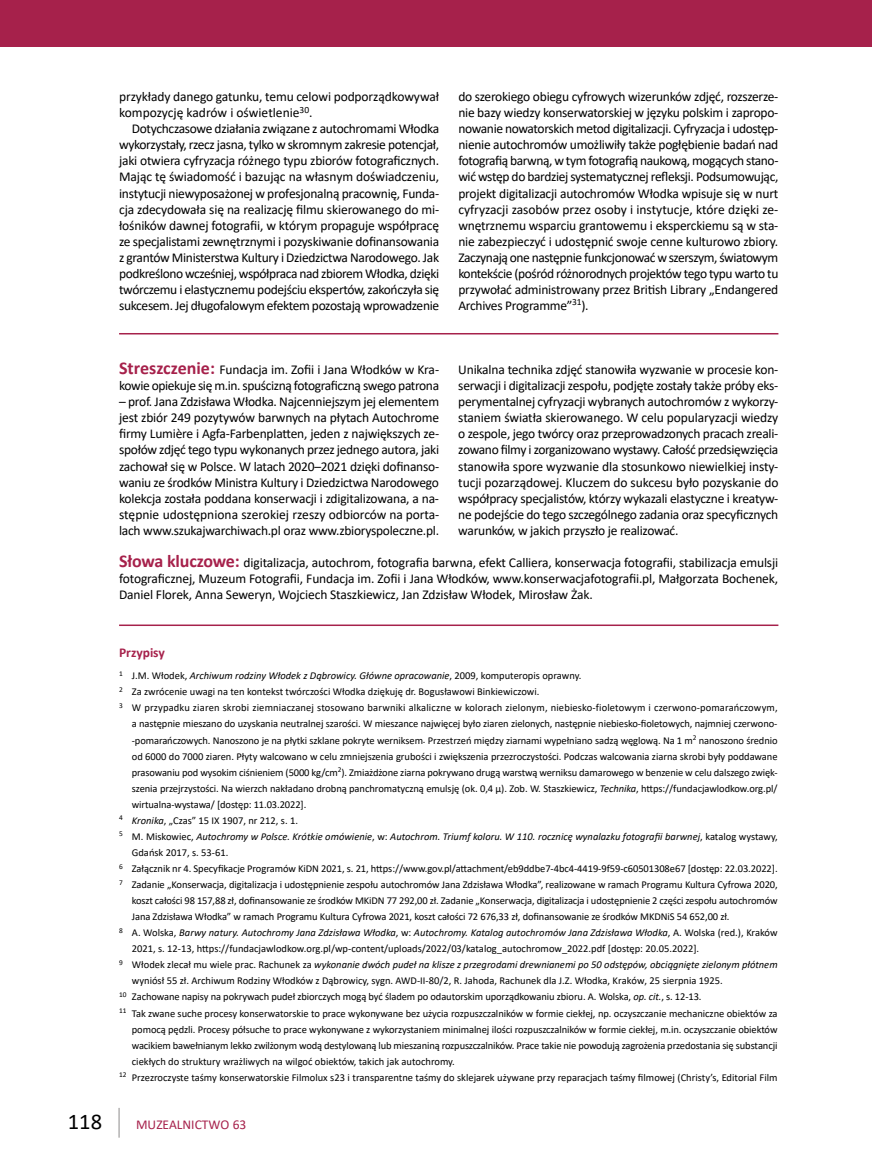
<style>
.page{position:relative;width:872px;height:1170px;background:#fff}
.page>*{position:absolute;margin:0;border:0;box-sizing:border-box;transform-origin:0 0}
.t1{font:22.5px "Calibri";color:#000}
.t2{font:13.5px/16px "Calibri";letter-spacing:-.02em;color:#000;text-align:justify}
.t3{font:13.5px "Calibri";color:#a6214b}
.t4{font:700 13.5px "Calibri";color:#a6214b}
.t5{font:10.5px "Calibri";letter-spacing:-.01em;color:#000}
.t6{font:italic 10.5px "Calibri";color:#000}
.t7{font:10.5px "Calibri";letter-spacing:.015em;color:#000}
.s1{font-weight:700;font-size:18px;color:#a6214b}
.s2{font-style:normal}
.s3{font-style:italic}
</style>
<div class="page">
<hr style="left:118px;top:1107px;width:2px;height:30px;background:#b3b2b2">
<div style="left:0;top:0;width:872px;height:47px;background:#a6214b"></div>
<hr style="left:119px;top:333px;width:659px;height:1px;background:#a6214b">
<hr style="left:119px;top:624px;width:659px;height:2px;background:#a6214b">
<p class="t2" style="left:119px;top:88px;width:321px">przykłady danego gatunku, temu celowi podporządkowywał kompozycję kadrów i oświetlenie<sup>30</sup>.</p>
<p class="t2" style="left:119px;top:120px;width:322px;text-indent:13px">Dotychczasowe działania związane z autochromami Włodka wykorzystały, rzecz jasna, tylko w skromnym zakresie potencjał, jaki otwiera cyfryzacja różnego typu zbiorów fotograficznych.<br>Mając tę świadomość i bazując na własnym doświadczeniu, instytucji niewyposażonej w profesjonalną pracownię, Funda&shy;cja zdecydowała się na realizację filmu skierowanego do mi&shy;łośników dawnej fotografii, w którym propaguje współpracę ze specjalistami zewnętrznymi i pozyskiwanie dofinansowania z grantów Ministerstwa Kultury i Dziedzictwa Narodowego. Jak podkreślono wcześniej, współpraca nad zbiorem Włodka, dzięki twórczemu i elastycznemu podejściu ekspertów, zakończyła się sukcesem. Jej długofalowym efektem pozostają wprowadzenie</p>
<p class="t2" style="left:458px;top:88px;width:322px">do szerokiego obiegu cyfrowych wizerunków zdjęć, rozszerze&shy;nie bazy wiedzy konserwatorskiej w języku polskim i zapropo&shy;nowanie nowatorskich metod digitalizacji. Cyfryzacja i udostęp&shy;nienie autochromów umożliwiły także pogłębienie badań nad fotografią barwną, w tym fotografią naukową, mogących stano&shy;wić wstęp do bardziej systematycznej refleksji. Podsumowując, projekt digitalizacji autochromów Włodka wpisuje się w nurt cyfryzacji zasobów przez osoby i instytucje, które dzięki ze&shy;wnętrznemu wsparciu grantowemu i eksperckiemu są w sta&shy;nie zabezpieczyć i udostępnić swoje cenne kulturowo zbiory.<br>Zaczynają one następnie funkcjonować w szerszym, światowym kontekście (pośród różnorodnych projektów tego typu warto tu przywołać administrowany przez British Library „Endangered Archives Programme”<sup>31</sup>).</p>
<p class="t2" style="left:119px;top:361px;width:321px"><span class="s1">Streszczenie:</span> Fundacja im. Zofii i Jana Włodków w Kra&shy;kowie opiekuje się m.in. spuścizną fotograficzną swego patrona</p>
<p class="t2" style="left:119px;top:393px;width:321px">– prof. Jana Zdzisława Włodka. Najcenniejszym jej elementem jest zbiór 249 pozytywów barwnych na płytach Autochrome firmy Lumière i Agfa-Farbenplatten, jeden z największych ze&shy;społów zdjęć tego typu wykonanych przez jednego autora, jaki zachował się w Polsce. W latach 2020–2021 dzięki dofinanso&shy;waniu ze środków Ministra Kultury i Dziedzictwa Narodowego kolekcja została poddana konserwacji i zdigitalizowana, a na&shy;stępnie udostępniona szerokiej rzeszy odbiorców na porta&shy;lach www.szukajwarchiwach.pl oraz www.zbioryspoleczne.pl.</p>
<p class="t2" style="left:458px;top:361px;width:321px">Unikalna technika zdjęć stanowiła wyzwanie w procesie kon&shy;serwacji i digitalizacji zespołu, podjęte zostały także próby eks&shy;perymentalnej cyfryzacji wybranych autochromów z wykorzy&shy;staniem światła skierowanego. W celu popularyzacji wiedzy o zespole, jego twórcy oraz przeprowadzonych pracach zreali&shy;zowano filmy i zorganizowano wystawy. Całość przedsięwzięcia stanowiła spore wyzwanie dla stosunkowo niewielkiej insty&shy;tucji pozarządowej. Kluczem do sukcesu było pozyskanie do współpracy specjalistów, którzy wykazali elastyczne i kreatyw&shy;ne podejście do tego szczególnego zadania oraz specyficznych warunków, w jakich przyszło je realizować.</p>
<p class="t2" style="left:119px;top:554px;width:660px"><span class="s1">Słowa kluczowe:</span> digitalizacja, autochrom, fotografia barwna, efekt Calliera, konserwacja fotografii, stabilizacja emulsji fotograficznej, Muzeum Fotografii, Fundacja im. Zofii i Jana Włodków, www.konserwacjafotografii.pl, Małgorzata Bochenek, Daniel Florek, Anna Seweryn, Wojciech Staszkiewicz, Jan Zdzisław Włodek, Mirosław Żak.</p>
<p class="t4" style="left:119px;top:643px;width:47px">Przypisy</p>
<p class="t6" style="left:119px;top:668px;width:464px"><sup>1</sup> <span class="s2">J.M. Włodek,</span> Archiwum rodziny Włodek z Dąbrowicy. Główne opracowanie<span class="s2">, 2009, komputeropis oprawny.</span></p>
<p class="t5" style="left:119px;top:684px;width:422px"><sup>2</sup> Za zwrócenie uwagi na ten kontekst twórczości Włodka dziękuję dr. Bogusławowi Binkiewiczowi.</p>
<p class="t7" style="left:119px;top:700px;width:660px"><sup>3</sup> W przypadku ziaren skrobi ziemniaczanej stosowano barwniki alkaliczne w kolorach zielonym, niebiesko-fioletowym i czerwono-pomarańczowym,</p>
<p class="t5" style="left:132px;top:716px;width:647px">a następnie mieszano do uzyskania neutralnej szarości. W mieszance najwięcej było ziaren zielonych, następnie niebiesko-fioletowych, najmniej czerwono-</p>
<p class="t5" style="left:132px;top:732px;width:647px">-pomarańczowych. Nanoszono je na płytki szklane pokryte werniksem. Przestrzeń między ziarnami wypełniano sadzą węglową. Na 1 m<sup>2</sup> nanoszono średnio</p>
<p class="t5" style="left:132px;top:748px;width:647px">od 6000 do 7000 ziaren. Płyty walcowano w celu zmniejszenia grubości i zwiększenia przezroczystości. Podczas walcowania ziarna skrobi były poddawane</p>
<p class="t5" style="left:132px;top:764px;width:647px">prasowaniu pod wysokim ciśnieniem (5000 kg/cm<sup>2</sup>). Zmiażdżone ziarna pokrywano drugą warstwą werniksu damarowego w benzenie w celu dalszego zwięk-</p>
<p class="t5" style="left:132px;top:780px;width:647px">szenia przejrzystości. Na wierzch nakładano drobną panchromatyczną emulsję (ok. 0,4 µ). Zob. W. Staszkiewicz, <span class="s3">Technika</span>, https://fundacjawlodkow.org.pl/</p>
<p class="t5" style="left:132px;top:797px;width:176px">wirtualna-wystawa/ [dostęp: 11.03.2022].</p>
<p class="t5" style="left:119px;top:813px;width:180px"><sup>4</sup> <span class="s3">Kronika</span>, „Czas” 15 IX 1907, nr 212, s. 1.</p>
<p class="t6" style="left:119px;top:829px;width:660px"><sup>5</sup> <span class="s2">M. Miskowiec,</span> Autochromy w Polsce. Krótkie omówienie<span class="s2">, w:</span> Autochrom. Triumf koloru. W 110. rocznicę wynalazku fotografii barwnej<span class="s2">, katalog wystawy,</span></p>
<p class="t5" style="left:132px;top:845px;width:98px">Gdańsk 2017, s. 53-61.</p>
<p class="t5" style="left:119px;top:861px;width:660px"><sup>6</sup> Załącznik nr 4. Specyfikacje Programów KiDN 2021, s. 21, https://www.gov.pl/attachment/eb9ddbe7-4bc4-4419-9f59-c60501308e67 [dostęp: 22.03.2022].</p>
<p class="t5" style="left:119px;top:877px;width:660px"><sup>7</sup> Zadanie „Konserwacja, digitalizacja i udostępnienie zespołu autochromów Jana Zdzisława Włodka”, realizowane w ramach Programu Kultura Cyfrowa 2020,</p>
<p class="t5" style="left:132px;top:893px;width:647px">koszt całości 98 157,88 zł, dofinansowanie ze środków MKiDN 77 292,00 zł. Zadanie „Konserwacja, digitalizacja i udostępnienie 2 części zespołu autochromów</p>
<p class="t5" style="left:132px;top:909px;width:599px">Jana Zdzisława Włodka” w ramach Programu Kultura Cyfrowa 2021, koszt całości 72 676,33 zł, dofinansowanie ze środków MKDNiS 54 652,00 zł.</p>
<p class="t6" style="left:119px;top:925px;width:660px"><sup>8</sup> <span class="s2">A. Wolska,</span> Barwy natury. Autochromy Jana Zdzisława Włodka<span class="s2">, w:</span> Autochromy. Katalog autochromów Jana Zdzisława Włodka<span class="s2">, A. Wolska (red.), Kraków</span></p>
<p class="t5" style="left:132px;top:941px;width:569px">2021, s. 12-13, https://fundacjawlodkow.org.pl/wp-content/uploads/2022/03/katalog_autochromow_2022.pdf [dostęp: 20.05.2022].</p>
<p class="t6" style="left:119px;top:957px;width:660px"><sup>9</sup> <span class="s2">Włodek zlecał mu wiele prac. Rachunek za</span> wykonanie dwóch pudeł na klisze z przegrodami drewnianemi po 50 odstępów, obciągnięte zielonym płótnem</p>
<p class="t5" style="left:132px;top:973px;width:592px">wyniósł 55 zł. Archiwum Rodziny Włodków z Dąbrowicy, sygn. AWD-II-80/2, R. Jahoda, Rachunek dla J.Z. Włodka, Kraków, 25 sierpnia 1925.</p>
<p class="t5" style="left:119px;top:989px;width:584px"><sup>10</sup> Zachowane napisy na pokrywach pudeł zbiorczych mogą być śladem po odautorskim uporządkowaniu zbioru. A. Wolska, <span class="s3">op. cit.</span>, s. 12-13.</p>
<p class="t5" style="left:119px;top:1005px;width:660px"><sup>11</sup> Tak zwane suche procesy konserwatorskie to prace wykonywane bez użycia rozpuszczalników w formie ciekłej, np. oczyszczanie mechaniczne obiektów za</p>
<p class="t5" style="left:132px;top:1021px;width:647px">pomocą pędzli. Procesy półsuche to prace wykonywane z wykorzystaniem minimalnej ilości rozpuszczalników w formie ciekłej, m.in. oczyszczanie obiektów</p>
<p class="t5" style="left:132px;top:1037px;width:647px">wacikiem bawełnianym lekko zwilżonym wodą destylowaną lub mieszaniną rozpuszczalników. Prace takie nie powodują zagrożenia przedostania się substancji</p>
<p class="t5" style="left:132px;top:1053px;width:324px">ciekłych do struktury wrażliwych na wilgoć obiektów, takich jak autochromy.</p>
<p class="t5" style="left:119px;top:1069px;width:660px"><sup>12</sup> Przezroczyste taśmy konserwatorskie Filmolux s23 i transparentne taśmy do sklejarek używane przy reparacjach taśmy filmowej (Christy’s, Editorial Film</p>
<h1 class="t1" style="left:68px;top:1105px;width:36px">118</h1>
<p class="t3" style="left:136px;top:1115px;width:112px">MUZEALNICTWO 63</p>
</div>
